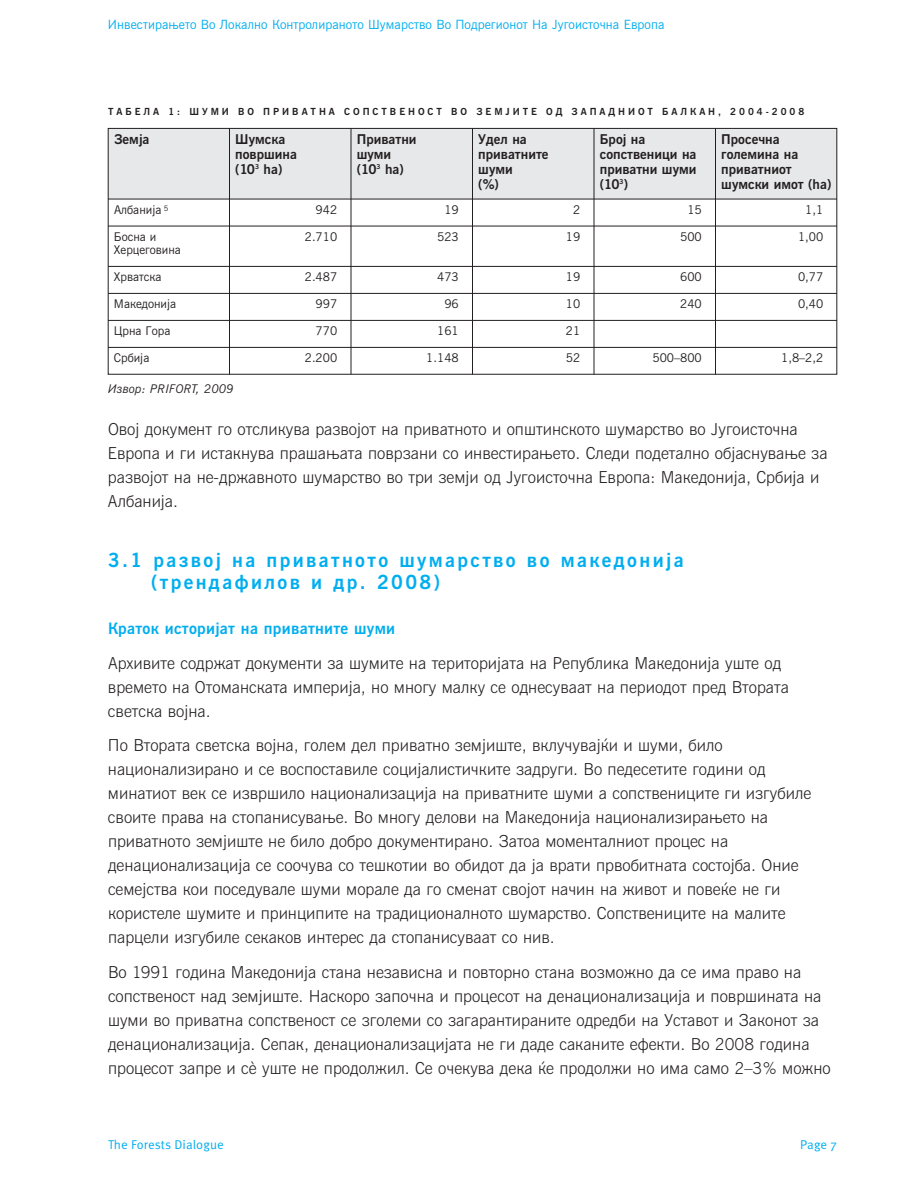
<style>
.page{position:relative;width:918px;height:1188px;background:#fff}
.page>*{position:absolute;margin:0;border:0;box-sizing:border-box;transform-origin:0 0}
.t1{font:700 19.5px/22.5px "News Gothic";letter-spacing:.12em;color:#00aeef}
.t2{font:300 16.5px/24px "News Gothic L";color:#231f20}
.t3{font:700 15.75px "News Gothic";letter-spacing:.02em;color:#00aeef}
.t4{font:700 13.5px/15px "News Gothic";color:#231f20}
.t5{font:12.75px "News Gothic";letter-spacing:.005em;color:#00aeef}
.t6{font:12.75px "Meta OT Norm";letter-spacing:.005em;color:#00aeef}
.t7{font:12px/13.5px "News Gothic";color:#231f20}
.t8{font:italic 12px "News Gothic";letter-spacing:.02em;color:#231f20}
.t9{font:700 9.75px "News Gothic";letter-spacing:.305em;color:#231f20}
</style>
<div class="page">
<div style="left:108px;top:128px;width:729px;height:71px;background:#e7e8e9"></div>
<div style="left:108px;top:128px;width:729px;height:246px;border:1px solid #231f20"></div>
<hr style="left:229px;top:128px;width:1px;height:246px;background:#231f20">
<hr style="left:351px;top:128px;width:1px;height:246px;background:#231f20">
<hr style="left:472px;top:128px;width:1px;height:246px;background:#231f20">
<hr style="left:594px;top:128px;width:1px;height:246px;background:#231f20">
<hr style="left:715px;top:128px;width:1px;height:246px;background:#231f20">
<hr style="left:108px;top:199px;width:729px;height:1px;background:#231f20">
<hr style="left:108px;top:226px;width:729px;height:1px;background:#231f20">
<hr style="left:108px;top:266px;width:729px;height:1px;background:#231f20">
<hr style="left:108px;top:293px;width:729px;height:1px;background:#231f20">
<hr style="left:108px;top:320px;width:729px;height:1px;background:#231f20">
<hr style="left:108px;top:347px;width:729px;height:1px;background:#231f20">
<p class="t5" style="left:108px;top:20px;width:558px">Инвестирањето Во Локално Контролираното Шумарство Во Подрегионот На Југоисточна Европа</p>
<p class="t9" style="left:108px;top:108px;width:698px">ТАБЕЛА 1: ШУМИ ВО ПРИВАТНА СОПСТВЕНОСТ ВО ЗЕМЈИТЕ ОД ЗАПАДНИОТ БАЛКАН, 2004-2008</p>
<p class="t4" style="left:114px;top:133px;width:37px">Земја</p>
<p class="t4" style="left:235px;top:133px;width:63px">Шумска површина (10<sup>3</sup> ha)</p>
<p class="t4" style="left:357px;top:133px;width:61px">Приватни шуми (10<sup>3</sup> ha)</p>
<p class="t4" style="left:478px;top:133px;width:72px">Удел на приватните шуми<br>(%)</p>
<p class="t4" style="left:600px;top:133px;width:98px">Број на сопственици на приватни шуми (10<sup>3</sup>)</p>
<p class="t4" style="left:721px;top:133px;width:112px">Просечна големина на приватниот шумски имот (ha)</p>
<p class="t7" style="left:114px;top:204px;width:56px">Албанија <sup>5</sup></p>
<p class="t7" style="left:316px;top:204px;width:23px">942</p>
<p class="t7" style="left:444px;top:204px;width:16px">19</p>
<p class="t7" style="left:573px;top:204px;width:9px">2</p>
<p class="t7" style="left:687px;top:204px;width:16px">15</p>
<p class="t7" style="left:805px;top:204px;width:20px">1,1</p>
<p class="t7" style="left:305px;top:231px;width:34px">2.710</p>
<p class="t7" style="left:437px;top:231px;width:23px">523</p>
<p class="t7" style="left:566px;top:231px;width:16px">19</p>
<p class="t7" style="left:680px;top:231px;width:23px">500</p>
<p class="t7" style="left:798px;top:231px;width:27px">1,00</p>
<p class="t7" style="left:305px;top:271px;width:34px">2.487</p>
<p class="t7" style="left:437px;top:271px;width:23px">473</p>
<p class="t7" style="left:566px;top:271px;width:16px">19</p>
<p class="t7" style="left:680px;top:271px;width:23px">600</p>
<p class="t7" style="left:798px;top:271px;width:27px">0,77</p>
<p class="t7" style="left:316px;top:298px;width:23px">997</p>
<p class="t7" style="left:444px;top:298px;width:16px">96</p>
<p class="t7" style="left:566px;top:298px;width:16px">10</p>
<p class="t7" style="left:680px;top:298px;width:23px">240</p>
<p class="t7" style="left:798px;top:298px;width:27px">0,40</p>
<p class="t7" style="left:316px;top:325px;width:23px">770</p>
<p class="t7" style="left:437px;top:325px;width:23px">161</p>
<p class="t7" style="left:566px;top:325px;width:16px">21</p>
<p class="t7" style="left:305px;top:352px;width:34px">2.200</p>
<p class="t7" style="left:426px;top:352px;width:34px">1.148</p>
<p class="t7" style="left:566px;top:352px;width:16px">52</p>
<p class="t7" style="left:652px;top:352px;width:51px">500–800</p>
<p class="t7" style="left:781px;top:352px;width:44px">1,8–2,2</p>
<p class="t7" style="left:114px;top:231px;width:68px">Босна и<br>Херцеговина</p>
<p class="t7" style="left:114px;top:271px;width:49px">Хрватска</p>
<p class="t7" style="left:114px;top:298px;width:64px">Македонија</p>
<p class="t7" style="left:114px;top:325px;width:58px">Црна Гора</p>
<p class="t7" style="left:114px;top:352px;width:37px">Србија</p>
<p class="t8" style="left:108px;top:384px;width:127px">Извор: PRIFORT, 2009</p>
<p class="t2" style="left:108px;top:419px;width:721px">Овој документ го отсликува развојот на приватното и општинското шумарство во Југоисточна Европа и ги истакнува прашањата поврзани со инвестирањето. Следи подетално објаснување за развојот на не-државното шумарство во три земји од Југоисточна Европа: Македонија, Србија и Албанија.</p>
<p class="t1" style="left:151px;top:550px;width:534px;text-indent:-43px">3.1 развој на приватното шумарство во македонија (трендафилов и др. 2008)</p>
<p class="t3" style="left:108px;top:623px;width:289px">Краток историјат на приватните шуми</p>
<p class="t2" style="left:108px;top:652px;width:682px">Архивите содржат документи за шумите на територијата на Република Македонија уште од времето на Отоманската империја, но многу малку се однесуваат на периодот пред Втората светска војна.</p>
<p class="t2" style="left:108px;top:735px;width:705px">По Втората светска војна, голем дел приватно земјиште, вклучувајќи и шуми, било национализирано и се воспоставиле социјалистичките задруги. Во педесетите години од минатиот век се извршило национализација на приватните шуми а сопствениците ги изгубиле своите права на стопанисување. Во многу делови на Македонија национализирањето на приватното земјиште не било добро документирано. Затоа моменталниот процес на денационализација се соочува со тешкотии во обидот да ја врати првобитната состојба. Оние семејства кои поседувале шуми морале да го сменат својот начин на живот и повеќе не ги користеле шумите и принципите на традиционалното шумарство. Сопствениците на малите парцели изгубиле секаков интерес да стопанисуваат со нив.</p>
<p class="t2" style="left:108px;top:961px;width:724px">Во 1991 година Македонија стана независна и повторно стана возможно да се има право на сопственост над земјиште. Наскоро започна и процесот на денационализација и површината на шуми во приватна сопственост се зголеми со загарантираните одредби на Уставот и Законот за денационализација. Сепак, денационализацијата не ги даде саканите ефекти. Во 2008 година процесот запре и сè уште не продолжил. Се очекува дека ќе продолжи но има само 2–3% можно</p>
<p class="t6" style="left:108px;top:1140px;width:117px">The Forests Dialogue</p>
<p class="t6" style="left:800px;top:1140px;width:38px">Page 7</p>
</div>
